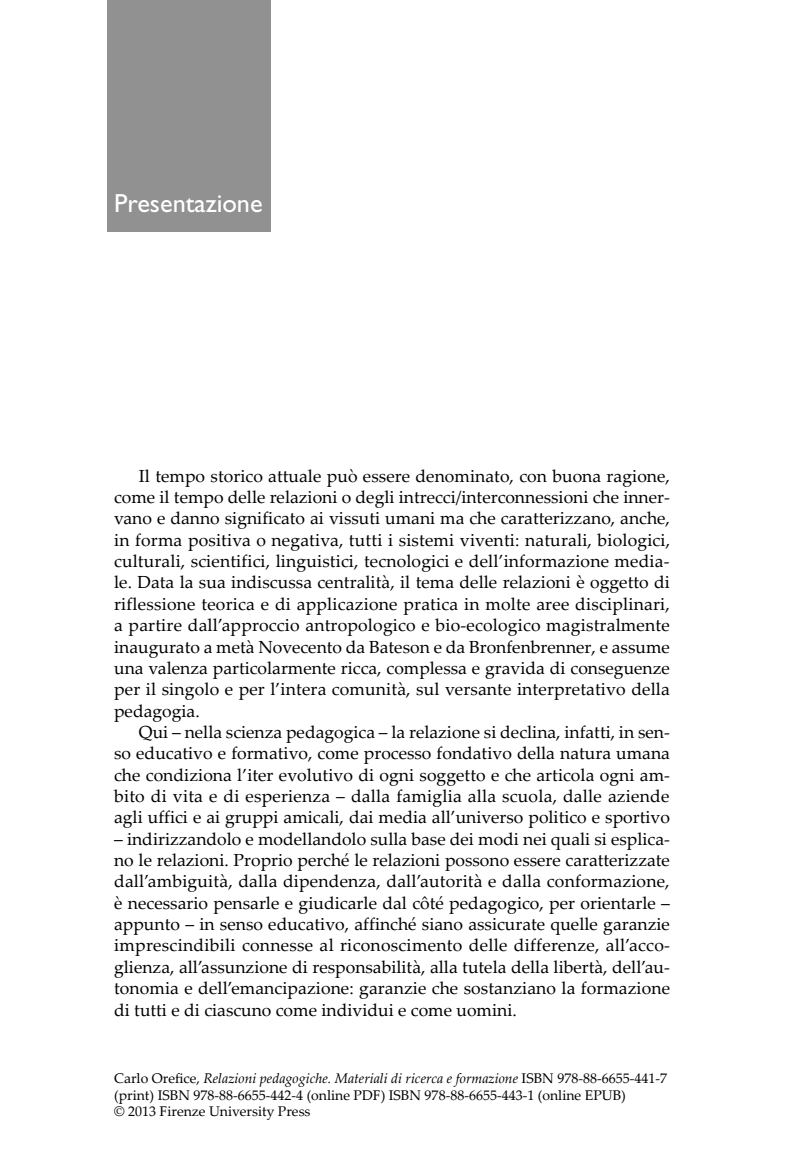
<style>
.page{position:relative;width:794px;height:1166px;background:#fff}
.page>*{position:absolute;margin:0;border:0;box-sizing:border-box;transform-origin:0 0}
.t1{font:26.25px "Gill Sans Std";color:#fff}
.t2{font:17.5px/21.3px "Palatino Linotype";color:#000;text-align:justify}
.t3{font:14px/16.8px "Palatino Linotype";color:#000}
.s1{font-style:italic}
</style>
<div class="page">
<div style="left:107px;top:0;width:163px;height:232px;background:#919191"></div>
<h1 class="t1" style="left:114px;top:188px;width:150px">Presentazione</h1>
<p class="t2" style="left:114px;top:464px;width:557px;text-indent:25px">Il tempo storico attuale può essere denominato, con buona ragione, come il tempo delle relazioni o degli intrecci/interconnessioni che inner&shy;vano e danno significato ai vissuti umani ma che caratterizzano, anche, in forma positiva o negativa, tutti i sistemi viventi: naturali, biologici, culturali, scientifici, linguistici, tecnologici e dell’informazione media&shy;le. Data la sua indiscussa centralità, il tema delle relazioni è oggetto di riflessione teorica e di applicazione pratica in molte aree disciplinari, a partire dall’approccio antropologico e bio-ecologico magistralmente inaugurato a metà Novecento da Bateson e da Bronfenbrenner, e assume una valenza particolarmente ricca, complessa e gravida di conseguenze per il singolo e per l’intera comunità, sul versante interpretativo della pedagogia.</p>
<p class="t2" style="left:114px;top:720px;width:557px;text-indent:25px">Qui – nella scienza pedagogica – la relazione si declina, infatti, in sen&shy;so educativo e formativo, come processo fondativo della natura umana che condiziona l’iter evolutivo di ogni soggetto e che articola ogni am&shy;bito di vita e di esperienza – dalla famiglia alla scuola, dalle aziende agli uffici e ai gruppi amicali, dai media all’universo politico e sportivo</p>
<p class="t2" style="left:114px;top:827px;width:557px">– indirizzandolo e modellandolo sulla base dei modi nei quali si esplica&shy;no le relazioni. Proprio perché le relazioni possono essere caratterizzate dall’ambiguità, dalla dipendenza, dall’autorità e dalla conformazione, è necessario pensarle e giudicarle dal côté pedagogico, per orientarle – appunto – in senso educativo, affinché siano assicurate quelle garanzie imprescindibili connesse al riconoscimento delle differenze, all’acco&shy;glienza, all’assunzione di responsabilità, alla tutela della libertà, dell’au&shy;tonomia e dell’emancipazione: garanzie che sostanziano la formazione di tutti e di ciascuno come individui e come uomini.</p>
<p class="t3" style="left:114px;top:1069px;width:554px">Carlo Orefice, <span class="s1">Relazioni pedagogiche. Materiali di ricerca e formazione</span> ISBN 978-88-6655-441-7 (print) ISBN 978-88-6655-442-4 (online PDF) ISBN 978-88-6655-443-1 (online EPUB)<br>© 2013 Firenze University Press</p>
</div>
